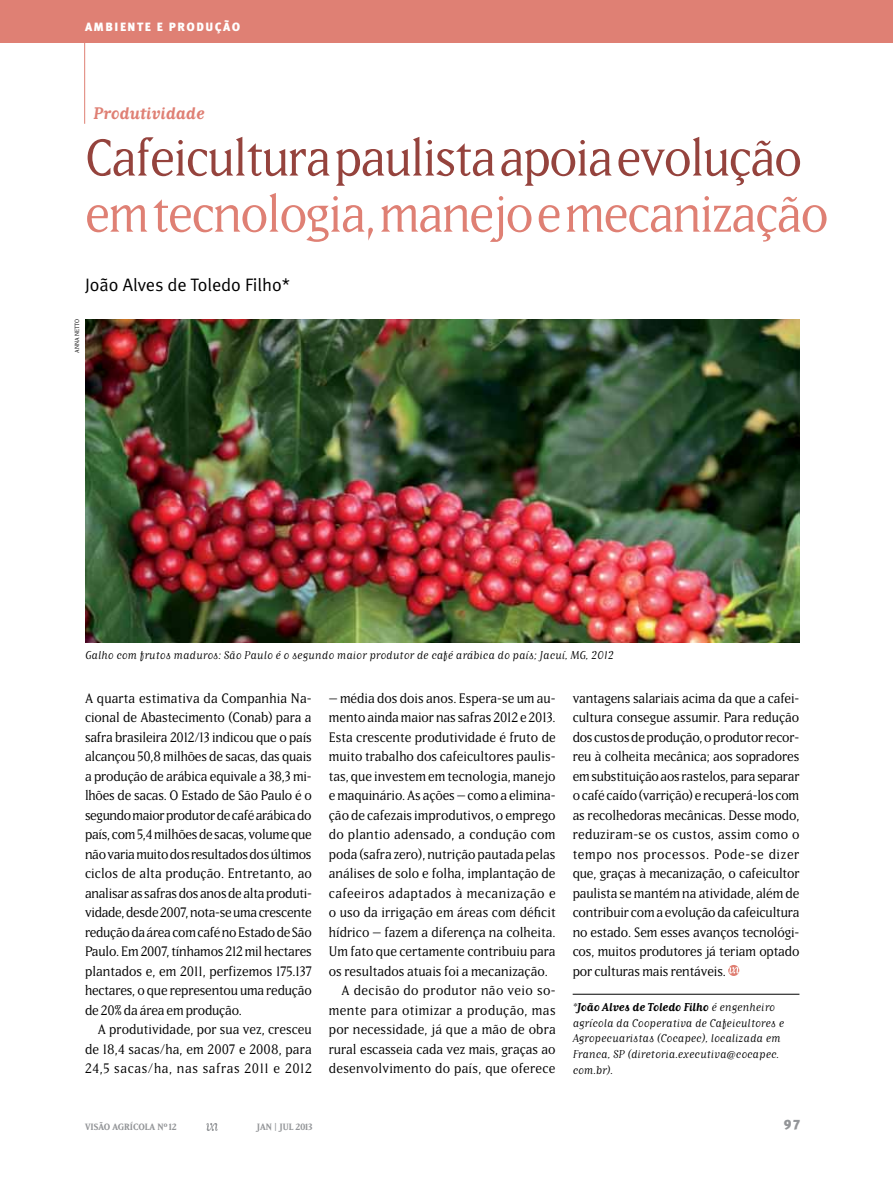
<style>
.page{position:relative;width:893px;height:1191px;background:#fff}
.page>*{position:absolute;margin:0;border:0;box-sizing:border-box;transform-origin:0 0}
.t1{font:51px "Matrix Book Lining";letter-spacing:-.03em;color:#95433d}
.t2{font:51px "Matrix Book Lining";letter-spacing:-.03em;color:#df8074}
.t3{font:18px "Meta Normal";color:#000}
.t4{font:italic 700 16.5px "Matrix Book Lining";color:#df8074}
.t5{font:13.5px/19.5px "Matrix Book Lining";color:#000;text-align:justify}
.t6{font:13.5px "Matrix Book Lining";letter-spacing:.025em;color:#000}
.t7{font:13.5px "Matrix Book Lining";letter-spacing:.03em;color:#000}
.t8{font:13.5px "Meta Black Caps Expert";color:#939598}
.t9{font:12px "Meta Black Caps";letter-spacing:.125em;color:#fff}
.t10{font:italic 11.25px/15.8px "Matrix Book Lining";color:#000}
.t11{font:700 9px "Matrix Book Lining";color:#939598}
.t12{font:6px "Matrix Book Lining";color:#000}
.s1{font-weight:700}
</style>
<div class="page">
<svg style="left:206px;top:1123px;width:11px;height:7px"></svg>
<div style="left:0;top:0;width:893px;height:43px;background:#df8074"></div>
<img style="left:85px;top:319px;width:714px;height:323px">
<hr style="left:84px;top:25px;width:1px;height:99px;background:#df8074">
<hr style="left:573px;top:993px;width:226px;height:1px;background:#000">
<svg style="left:728px;top:965px;width:11px;height:11px"></svg>
<p class="t9" style="left:85px;top:19px;width:38px">AMBIENTE</p>
<p class="t9" style="left:157px;top:19px;width:84px">E PROD UÇÃO</p>
<p class="t4" style="left:94px;top:104px;width:112px">Produtividade</p>
<h1 class="t1" style="left:85px;top:128px;width:719px">Cafeicultura paulista apoia evolução</h1>
<h1 class="t2" style="left:85px;top:184px;width:745px">em tecnologia, manejo e mecanização</h1>
<h2 class="t3" style="left:85px;top:274px;width:207px">João Alves de Toledo Filho*</h2>
<p class="t12" style="left:74px;top:353px;width:35px;rotate:-90deg">Anna Netto</p>
<p class="t10" style="left:85px;top:647px;width:530px">Galho com frutos maduros: São Paulo é o segundo maior produtor de café arábica do país; Jacuí, MG, 2012</p>
<p class="t5" style="left:85px;top:688px;width:228px">A quarta estimativa da Companhia Na&shy;cional de Abastecimento (Conab) para a safra brasileira 2012/13 indicou que o país alcançou 50,8 milhões de sacas, das quais a produção de arábica equivale a 38,3 mi&shy;lhões de sacas. O Estado de São Paulo é o segundo maior produtor de café arábica do país, com 5,4 milhões de sacas, volume que não varia muito dos resultados dos últimos ciclos de alta produção. Entretanto, ao analisar as safras dos anos de alta produti&shy;vidade, desde 2007, nota-se uma crescente redução da área com café no Estado de São Paulo. Em 2007, tínhamos 212 mil hectares plantados e, em 2011, perfizemos 175.137 hectares, o que representou uma redução de 20% da área em produção.</p>
<p class="t5" style="left:85px;top:1019px;width:228px;text-indent:13px">A produtividade, por sua vez, cresceu de 18,4 sacas/ha, em 2007 e 2008, para 24,5 sacas/ha, nas safras 2011 e 2012</p>
<p class="t5" style="left:329px;top:688px;width:228px">– média dos dois anos. Espera-se um au-</p>
<p class="t5" style="left:329px;top:707px;width:228px">mento ainda maior nas safras 2012 e 2013.</p>
<p class="t5" style="left:329px;top:727px;width:228px">Esta crescente produtividade é fruto de</p>
<p class="t5" style="left:329px;top:746px;width:228px">muito trabalho dos cafeicultores paulis-</p>
<p class="t5" style="left:329px;top:766px;width:228px">tas, que investem em tecnologia, manejo</p>
<p class="t5" style="left:329px;top:785px;width:228px">e maquinário. As ações – como a elimina-</p>
<p class="t5" style="left:329px;top:805px;width:228px">ção de cafezais improdutivos, o emprego</p>
<p class="t5" style="left:329px;top:824px;width:228px">do plantio adensado, a condução com</p>
<p class="t5" style="left:329px;top:844px;width:228px">poda (safra zero), nutrição pautada pelas</p>
<p class="t5" style="left:329px;top:863px;width:228px">análises de solo e folha, implantação de</p>
<p class="t7" style="left:329px;top:885px;width:228px">cafeeiros adaptados à mecanização e</p>
<p class="t5" style="left:329px;top:902px;width:228px">o uso da irrigação em áreas com déficit</p>
<p class="t5" style="left:329px;top:922px;width:228px">hídrico – fazem a diferença na colheita.</p>
<p class="t5" style="left:329px;top:941px;width:228px">Um fato que certamente contribuiu para</p>
<p class="t5" style="left:329px;top:961px;width:221px">os resultados atuais foi a mecanização.</p>
<p class="t6" style="left:342px;top:982px;width:216px">A decisão do produtor não veio so-</p>
<p class="t6" style="left:329px;top:1002px;width:228px">mente para otimizar a produção, mas</p>
<p class="t5" style="left:329px;top:1019px;width:228px">por necessidade, já que a mão de obra</p>
<p class="t5" style="left:329px;top:1039px;width:228px">rural escasseia cada vez mais, graças ao</p>
<p class="t5" style="left:329px;top:1058px;width:228px">desenvolvimento do país, que oferece</p>
<p class="t5" style="left:573px;top:688px;width:228px">vantagens salariais acima da que a cafei&shy;cultura consegue assumir. Para redução dos custos de produção, o produtor recor&shy;reu à colheita mecânica; aos sopradores em substituição aos rastelos, para separar o café caído (varrição) e recuperá-los com as recolhedoras mecânicas. Desse modo, reduziram-se os custos, assim como o tempo nos processos. Pode-se dizer que, graças à mecanização, o cafeicultor paulista se mantém na atividade, além de contribuir com a evolução da cafeicultura no estado. Sem esses avanços tecnológi&shy;cos, muitos produtores já teriam optado por culturas mais rentáveis.</p>
<p class="t10" style="left:573px;top:999px;width:213px">*<span class="s1">João Alves de Toledo Filho</span> é engenheiro agrícola da Cooperativa de Cafeicultores e Agropecuaristas (Cocapec), localizada em Franca, SP (diretoria.executiva@cocapec. com.br).</p>
<p class="t11" style="left:85px;top:1121px;width:93px">VISÃO AGRÍCOLA Nº12</p>
<p class="t11" style="left:257px;top:1121px;width:57px">JAN | JUL 2013</p>
<p class="t8" style="left:784px;top:1116px;width:18px">97</p>
</div>
